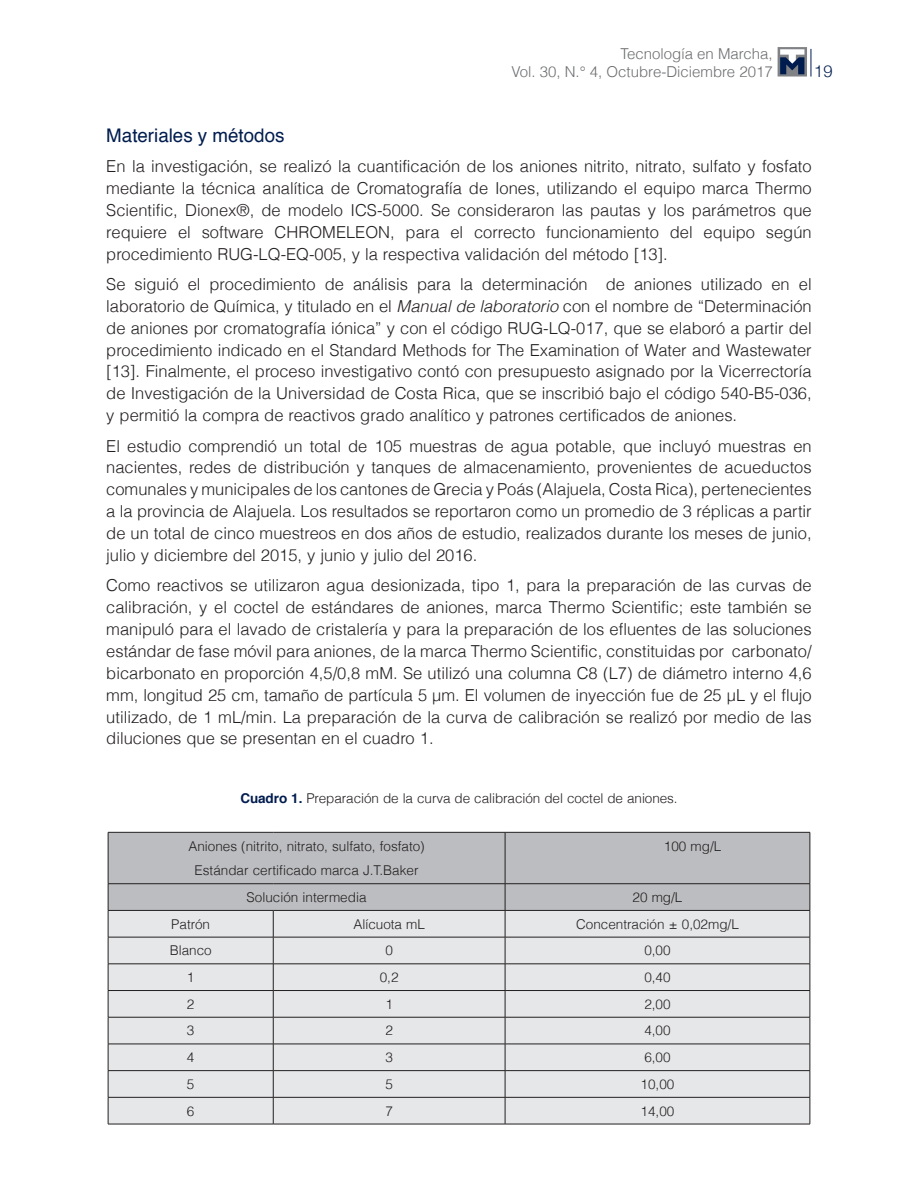
<style>
.page{position:relative;width:918px;height:1188px;background:#fff}
.page>*{position:absolute;margin:0;border:0;box-sizing:border-box;transform-origin:0 0}
._7subtitulo{font:18.75px "Helvetica";color:#001c4e}
._6texto{font:300 16.5px/21.9px "Helvetica";color:#231f20;text-align:justify}
.t1{font:300 16.5px "Helvetica Neue";color:#001c4e}
.t2{font:300 15px/18px "Helvetica";color:#6c6d70;text-align:right}
.textocuadros{font:300 13.5px "Helvetica";color:#231f20}
._9tituloscuadros1{font:300 13.5px "Helvetica";letter-spacing:-.005em;color:#231f20}
.s1{font-style:italic}
.s2{font-weight:700;color:#001c4e}
</style>
<div class="page">
<svg style="left:811px;top:49px;width:1px;height:28px"></svg>
<svg style="left:778px;top:47px;width:29px;height:30px"></svg>
<svg style="left:780px;top:49px;width:24px;height:25px"></svg>
<div style="left:109px;top:833px;width:701px;height:77px;background:#bcbdc0"></div>
<div style="left:109px;top:911px;width:701px;height:213px;background:#e6e7e9"></div>
<hr style="left:108px;top:832px;width:165px;height:1px;background:#231f20">
<hr style="left:108px;top:833px;width:1px;height:51px;background:#231f20">
<hr style="left:273px;top:832px;width:232px;height:1px;background:#231f20">
<hr style="left:505px;top:832px;width:305px;height:1px;background:#231f20">
<hr style="left:505px;top:833px;width:1px;height:51px;background:#231f20">
<hr style="left:810px;top:833px;width:1px;height:51px;background:#231f20">
<hr style="left:108px;top:883px;width:165px;height:1px;background:#231f20">
<hr style="left:273px;top:883px;width:232px;height:1px;background:#231f20">
<hr style="left:505px;top:883px;width:305px;height:1px;background:#231f20">
<hr style="left:108px;top:910px;width:165px;height:1px;background:#231f20">
<hr style="left:273px;top:910px;width:232px;height:1px;background:#231f20">
<hr style="left:505px;top:910px;width:305px;height:1px;background:#231f20">
<hr style="left:108px;top:937px;width:165px;height:1px;background:#231f20">
<hr style="left:273px;top:937px;width:232px;height:1px;background:#231f20">
<hr style="left:505px;top:937px;width:305px;height:1px;background:#231f20">
<hr style="left:108px;top:964px;width:165px;height:1px;background:#231f20">
<hr style="left:273px;top:964px;width:232px;height:1px;background:#231f20">
<hr style="left:505px;top:964px;width:305px;height:1px;background:#231f20">
<hr style="left:108px;top:990px;width:165px;height:1px;background:#231f20">
<hr style="left:273px;top:990px;width:232px;height:1px;background:#231f20">
<hr style="left:505px;top:990px;width:305px;height:1px;background:#231f20">
<hr style="left:108px;top:1017px;width:165px;height:1px;background:#231f20">
<hr style="left:273px;top:1017px;width:232px;height:1px;background:#231f20">
<hr style="left:505px;top:1017px;width:305px;height:1px;background:#231f20">
<hr style="left:108px;top:1044px;width:165px;height:1px;background:#231f20">
<hr style="left:273px;top:1044px;width:232px;height:1px;background:#231f20">
<hr style="left:505px;top:1044px;width:305px;height:1px;background:#231f20">
<hr style="left:108px;top:1070px;width:165px;height:1px;background:#231f20">
<hr style="left:273px;top:1070px;width:232px;height:1px;background:#231f20">
<hr style="left:505px;top:1070px;width:305px;height:1px;background:#231f20">
<hr style="left:108px;top:1097px;width:165px;height:1px;background:#231f20">
<svg style="left:108px;top:884px;width:1px;height:240px"></svg>
<hr style="left:273px;top:1097px;width:232px;height:1px;background:#231f20">
<svg style="left:273px;top:911px;width:1px;height:213px"></svg>
<hr style="left:505px;top:1097px;width:305px;height:1px;background:#231f20">
<svg style="left:505px;top:884px;width:1px;height:240px"></svg>
<svg style="left:810px;top:884px;width:1px;height:240px"></svg>
<hr style="left:108px;top:1124px;width:165px;height:1px;background:#231f20">
<hr style="left:273px;top:1124px;width:232px;height:1px;background:#231f20">
<hr style="left:505px;top:1124px;width:305px;height:1px;background:#231f20">
<p class="t2" style="left:511px;top:44px;width:263px">Tecnología en Marcha,<br>Vol. 30, N.° 4, Octubre-Diciembre 2017</p>
<p class="t1" style="left:814px;top:57px;width:20px">19</p>
<p class="_7subtitulo" style="left:106px;top:121px;width:180px">Materiales y métodos</p>
<p class="_6texto" style="left:106px;top:154px;width:707px">En la investigación, se realizó la cuantificación de los aniones nitrito, nitrato, sulfato y fosfato mediante la técnica analítica de Cromatografía de Iones, utilizando el equipo marca Thermo Scientific, Dionex®, de modelo ICS-5000. Se consideraron las pautas y los parámetros que requiere el software CHROMELEON, para el correcto funcionamiento del equipo según procedimiento RUG-LQ-EQ-005, y la respectiva validación del método [13].</p>
<p class="_6texto" style="left:106px;top:272px;width:707px">Se siguió el procedimiento de análisis para la determinación de aniones utilizado en el laboratorio de Química, y titulado en el <span class="s1">Manual de laboratorio</span> con el nombre de “Determinación de aniones por cromatografía iónica” y con el código RUG-LQ-017, que se elaboró a partir del procedimiento indicado en el Standard Methods for The Examination of Water and Wastewater [13]. Finalmente, el proceso investigativo contó con presupuesto asignado por la Vicerrectoría de Investigación de la Universidad de Costa Rica, que se inscribió bajo el código 540-B5-036, y permitió la compra de reactivos grado analítico y patrones certificados de aniones.</p>
<p class="_6texto" style="left:106px;top:434px;width:707px">El estudio comprendió un total de 105 muestras de agua potable, que incluyó muestras en nacientes, redes de distribución y tanques de almacenamiento, provenientes de acueductos comunales y municipales de los cantones de Grecia y Poás (Alajuela, Costa Rica), pertenecientes a la provincia de Alajuela. Los resultados se reportaron como un promedio de 3 réplicas a partir de un total de cinco muestreos en dos años de estudio, realizados durante los meses de junio, julio y diciembre del 2015, y junio y julio del 2016.</p>
<p class="_6texto" style="left:106px;top:574px;width:707px">Como reactivos se utilizaron agua desionizada, tipo 1, para la preparación de las curvas de calibración, y el coctel de estándares de aniones, marca Thermo Scientific; este también se manipuló para el lavado de cristalería y para la preparación de los efluentes de las soluciones estándar de fase móvil para aniones, de la marca Thermo Scientific, constituidas por carbonato/ bicarbonato en proporción 4,5/0,8 mM. Se utilizó una columna C8 (L7) de diámetro interno 4,6 mm, longitud 25 cm, tamaño de partícula 5 µm. El volumen de inyección fue de 25 µL y el flujo utilizado, de 1 mL/min. La preparación de la curva de calibración se realizó por medio de las diluciones que se presentan en el cuadro 1.</p>
<p class="_9tituloscuadros1" style="left:240px;top:787px;width:439px"><span class="s2">Cuadro 1.</span> Preparación de la curva de calibración del coctel de aniones.</p>
<p class="textocuadros" style="left:188px;top:835px;width:238px">Aniones (nitrito, nitrato, sulfato, fosfato)</p>
<p class="textocuadros" style="left:195px;top:860px;width:225px">Estándar certificado marca J.T.Baker</p>
<p class="textocuadros" style="left:664px;top:835px;width:59px">100 mg/L</p>
<p class="textocuadros" style="left:247px;top:886px;width:121px">Solución intermedia</p>
<p class="textocuadros" style="left:633px;top:886px;width:51px">20 mg/L</p>
<p class="textocuadros" style="left:171px;top:913px;width:40px">Patrón</p>
<p class="textocuadros" style="left:353px;top:913px;width:73px">Alícuota mL</p>
<p class="textocuadros" style="left:576px;top:913px;width:164px">Concentración ± 0,02mg/L</p>
<p class="textocuadros" style="left:170px;top:940px;width:44px">Blanco</p>
<p class="textocuadros" style="left:385px;top:940px;width:9px">0</p>
<p class="textocuadros" style="left:644px;top:940px;width:28px">0,00</p>
<p class="textocuadros" style="left:187px;top:966px;width:9px">1</p>
<p class="textocuadros" style="left:380px;top:966px;width:20px">0,2</p>
<p class="textocuadros" style="left:644px;top:966px;width:28px">0,40</p>
<p class="textocuadros" style="left:187px;top:993px;width:9px">2</p>
<p class="textocuadros" style="left:385px;top:993px;width:9px">1</p>
<p class="textocuadros" style="left:644px;top:993px;width:28px">2,00</p>
<p class="textocuadros" style="left:187px;top:1020px;width:9px">3</p>
<p class="textocuadros" style="left:385px;top:1020px;width:9px">2</p>
<p class="textocuadros" style="left:644px;top:1020px;width:28px">4,00</p>
<p class="textocuadros" style="left:187px;top:1046px;width:9px">4</p>
<p class="textocuadros" style="left:385px;top:1046px;width:9px">3</p>
<p class="textocuadros" style="left:644px;top:1046px;width:28px">6,00</p>
<p class="textocuadros" style="left:187px;top:1073px;width:9px">5</p>
<p class="textocuadros" style="left:385px;top:1073px;width:9px">5</p>
<p class="textocuadros" style="left:641px;top:1073px;width:35px">10,00</p>
<p class="textocuadros" style="left:187px;top:1100px;width:9px">6</p>
<p class="textocuadros" style="left:385px;top:1100px;width:9px">7</p>
<p class="textocuadros" style="left:641px;top:1100px;width:35px">14,00</p>
</div>
